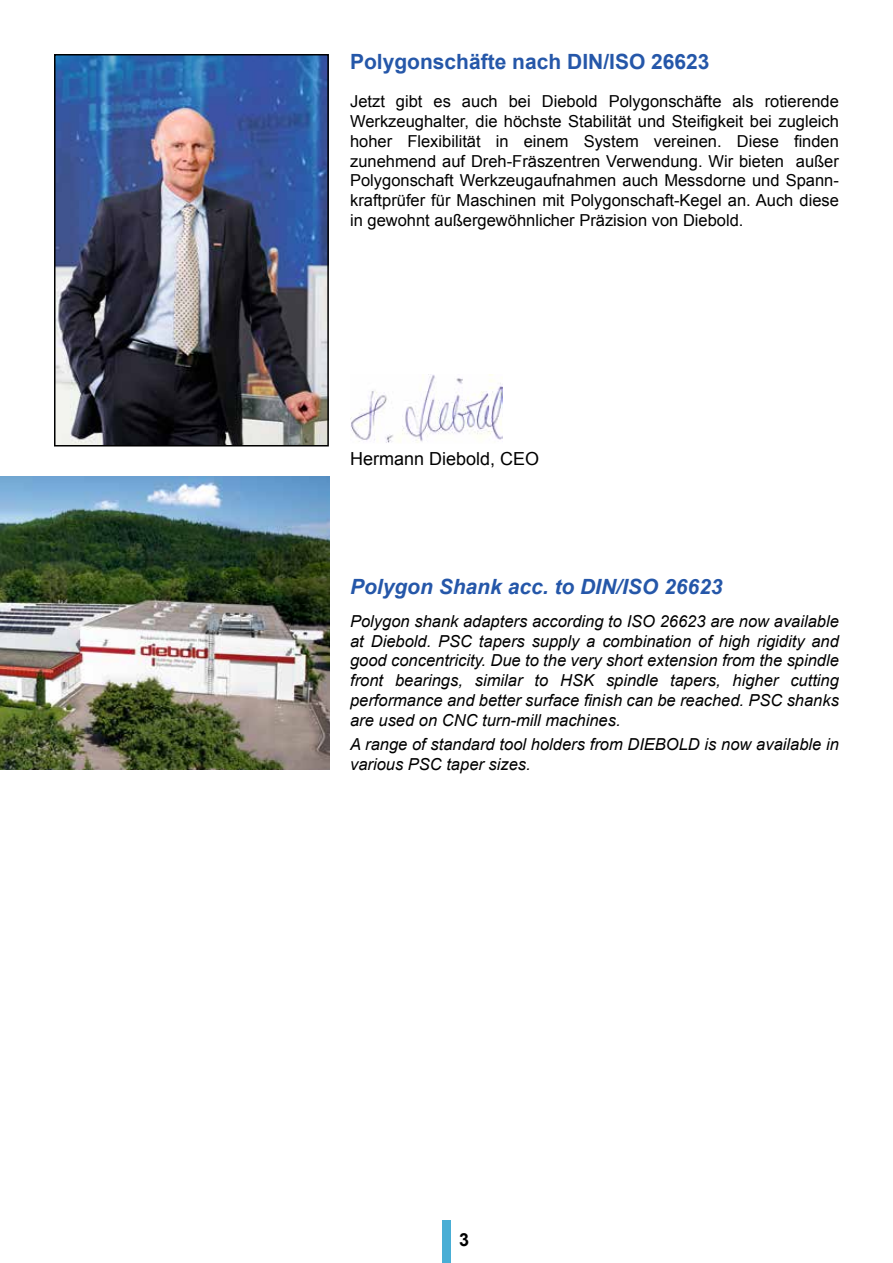
<style>
.page{position:relative;width:893px;height:1263px;background:#fff}
.page>*{position:absolute;margin:0;border:0;box-sizing:border-box;transform-origin:0 0}
.t1{font:700 21px "Arial";color:#2557a9}
.t2{font:italic 700 21px "Arial";color:#2557a9}
.t3{font:18px "Arial";color:#000}
.t4{font:700 18px "Arial";color:#000}
.t5{font:italic 16.5px/19.8px "Arial";color:#000;text-align:justify}
.t6{font:16.5px/19.8px "Arial";color:#000;text-align:justify}
</style>
<div class="page">
<img style="left:57px;top:57px;width:269px;height:386px">
<div style="left:54px;top:54px;width:275px;height:392px;border:2px solid #000"></div>
<img style="left:350px;top:374px;width:152px;height:69px">
<img style="left:0;top:476px;width:330px;height:294px">
<div style="left:442px;top:1220px;width:9px;height:43px;background:#49aed5"></div>
<p class="t1" style="left:350px;top:48px;width:361px">Polygonschäfte nach DIN/ISO 26623</p>
<p class="t6" style="left:350px;top:92px;width:490px">Jetzt gibt es auch bei Diebold Polygonschäfte als rotierende Werkzeughalter, die höchste Stabilität und Steifigkeit bei zugleich hoher Flexibilität in einem System vereinen. Diese finden zunehmend auf Dreh-Fräszentren Verwendung. Wir bieten außer Polygonschaft Werkzeugaufnahmen auch Messdorne und Spann&shy;kraftprüfer für Maschinen mit Polygonschaft-Kegel an. Auch diese in gewohnt außergewöhnlicher Präzision von Diebold.</p>
<p class="t3" style="left:350px;top:447px;width:191px">Hermann Diebold, CEO</p>
<p class="t2" style="left:350px;top:573px;width:374px">Polygon Shank acc. to DIN/ISO 26623</p>
<p class="t5" style="left:350px;top:611px;width:490px">Polygon shank adapters according to ISO 26623 are now available at Diebold. PSC tapers supply a combination of high rigidity and good concentricity. Due to the very short extension from the spindle front bearings, similar to HSK spindle tapers, higher cutting performance and better surface finish can be reached. PSC shanks are used on CNC turn-mill machines.</p>
<p class="t5" style="left:350px;top:734px;width:490px">A range of standard tool holders from DIEBOLD is now available in various PSC taper sizes.</p>
<p class="t4" style="left:459px;top:1228px;width:12px">3</p>
</div>
